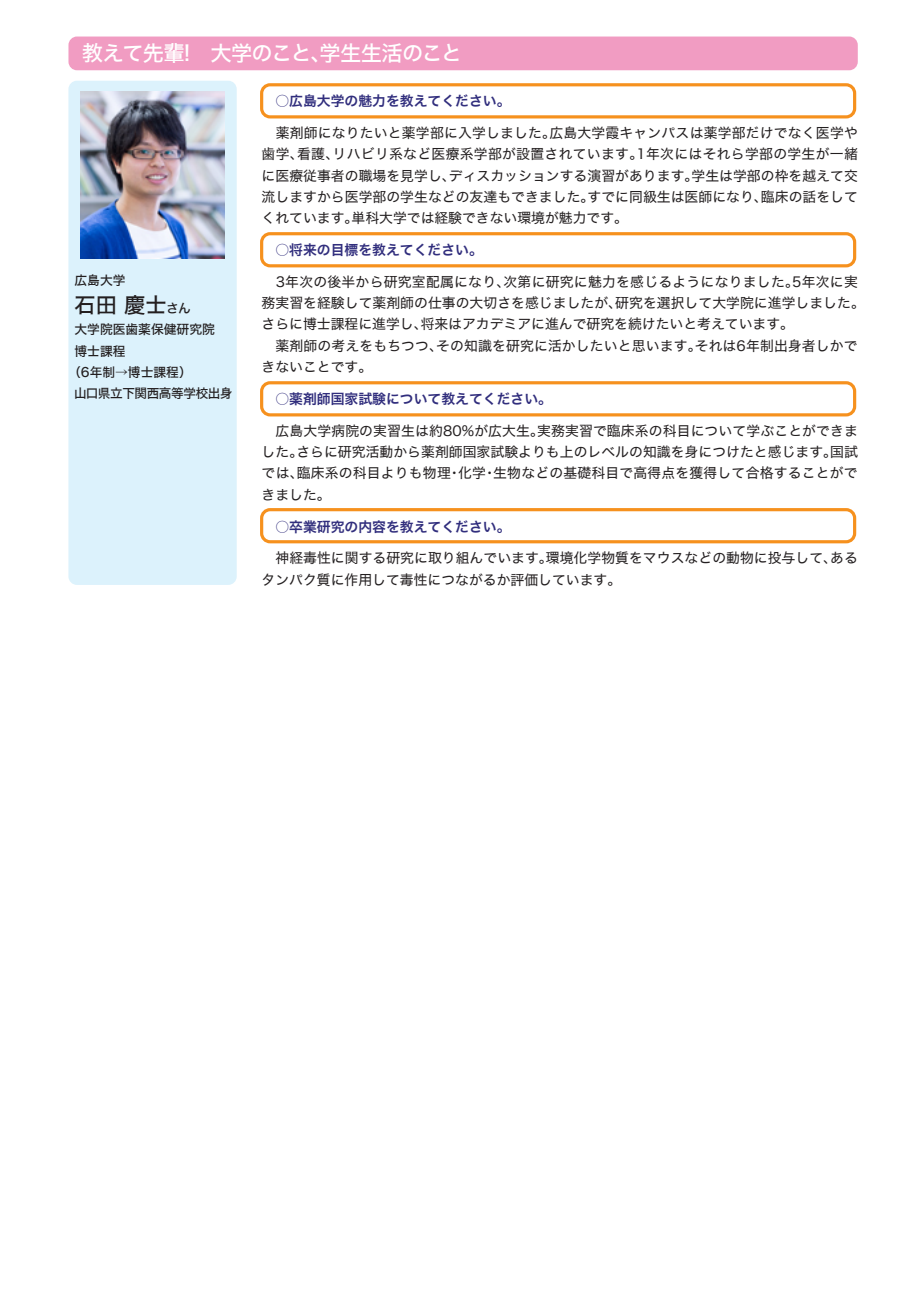
<style>
.page{position:relative;width:919px;height:1289px;background:#fff}
.page>*{position:absolute;margin:0;border:0;box-sizing:border-box;transform-origin:0 0}
.t1{font:21.3px "Hiragino Kaku W5 90 msp RKSJ H";letter-spacing:-.04em;color:#fff}
.t2{font:21.3px "Hiragino Kaku W5 90 msp RKSJ H";color:#231f20}
.t3{font:13.8px/21.3px "Hiragino Kaku W4 90 msp RKSJ H";letter-spacing:.005em;color:#231f20;text-align:justify}
.t4{font:13.8px "Hiragino Kaku W6 90 msp RKSJ H";color:#312e7d}
.t5{font:12.75px "Hiragino Kaku W5 90 msp RKSJ H";color:#231f20}
.t6{font:12.75px "Hiragino Kaku W5 90 msp RKSJ H";letter-spacing:-.035em;color:#231f20}
.s1{font-size:12.75px}
</style>
<div class="page">
<div style="left:68px;top:81px;width:169px;height:504px;background:#dcf2fc;border-radius:9px"></div>
<div style="left:68px;top:37px;width:789px;height:33px;background:#f19cc2;border-radius:9px"></div>
<div style="left:260px;top:83px;width:596px;height:35px;border:3px solid #f6911e;border-radius:9px"></div>
<div style="left:260px;top:232px;width:596px;height:35px;border:3px solid #f6911e;border-radius:9px"></div>
<div style="left:260px;top:381px;width:596px;height:35px;border:3px solid #f6911e;border-radius:9px"></div>
<div style="left:260px;top:508px;width:596px;height:35px;border:3px solid #f6911e;border-radius:9px"></div>
<img style="left:80px;top:92px;width:144px;height:166px">
<h1 class="t1" style="left:82px;top:42px;width:382px">教えて先輩!　大学のこと、学生生活のこと</h1>
<p class="t5" style="left:74px;top:274px;width:53px">広島大学</p>
<h1 class="t2" style="left:74px;top:294px;width:118px">石田 慶士<span class="s1">さん</span></h1>
<p class="t5" style="left:74px;top:323px;width:142px">大学院医歯薬保健研究院</p>
<p class="t5" style="left:74px;top:344px;width:53px">博士課程</p>
<p class="t5" style="left:68px;top:365px;width:125px">（6年制→博士課程）</p>
<p class="t6" style="left:74px;top:387px;width:160px">山口県立下関西高等学校出身</p>
<p class="t4" style="left:275px;top:94px;width:236px">○広島大学の魅力を教えてください。</p>
<p class="t3" style="left:261px;top:123px;width:597px">　薬剤師になりたいと薬学部に入学しました。広島大学霞キャンパスは薬学部だけでなく医学や歯学、看護、リハビリ系など医療系学部が設置されています。1年次にはそれら学部の学生が一緒に医療従事者の職場を見学し、ディスカッションする演習があります。学生は学部の枠を越えて交流しますから医学部の学生などの友達もできました。すでに同級生は医師になり、臨床の話をしてくれています。単科大学では経験できない環境が魅力です。</p>
<p class="t4" style="left:275px;top:243px;width:209px">○将来の目標を教えてください。</p>
<p class="t3" style="left:261px;top:272px;width:604px;text-align:left">　3年次の後半から研究室配属になり、次第に研究に魅力を感じるようになりました。5年次に実務実習を経験して薬剤師の仕事の大切さを感じましたが、研究を選択して大学院に進学しました。さらに博士課程に進学し、将来はアカデミアに進んで研究を続けたいと考えています。<br>　薬剤師の考えをもちつつ、その知識を研究に活かしたいと思います。それは6年制出身者しかできないことです。</p>
<p class="t4" style="left:261px;top:392px;width:292px">　○薬剤師国家試験について教えてください。</p>
<p class="t3" style="left:261px;top:420px;width:597px">　広島大学病院の実習生は約80%が広大生。実務実習で臨床系の科目について学ぶことができました。さらに研究活動から薬剤師国家試験よりも上のレベルの知識を身につけたと感じます。国試では、臨床系の科目よりも物理・化学・生物などの基礎科目で高得点を獲得して合格することができました。</p>
<p class="t4" style="left:261px;top:519px;width:250px">　○卒業研究の内容を教えてください。</p>
<p class="t3" style="left:261px;top:548px;width:597px">　神経毒性に関する研究に取り組んでいます。環境化学物質をマウスなどの動物に投与して、あるタンパク質に作用して毒性につながるか評価しています。</p>
</div>
